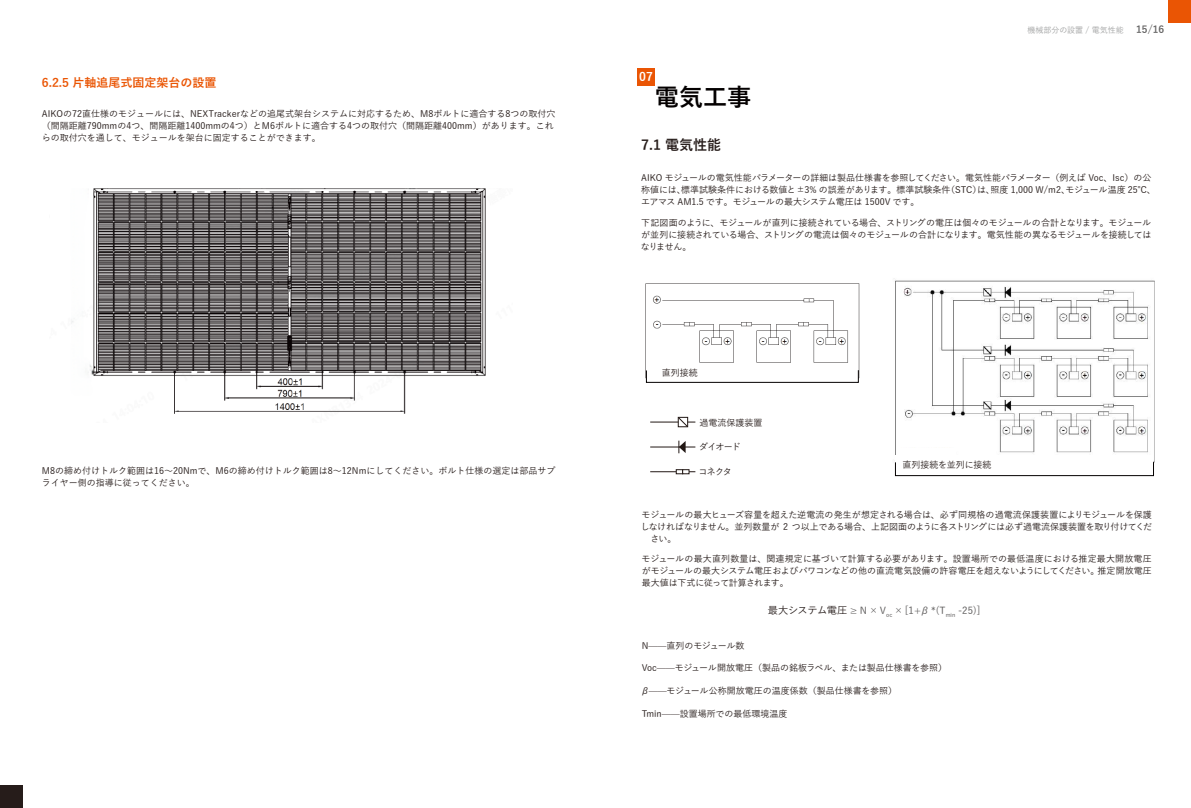
<style>
.page{position:relative;width:1191px;height:808px;background:#fff}
.page>*{position:absolute;margin:0;border:0;box-sizing:border-box;transform-origin:0 0}
.t1{font:700 24.2px "Yu Gothic";color:#040000}
.t2{font:700 14px "Yu Gothic";color:#261c1a}
.t3{font:700 12px "Yu Gothic";color:#ea5504}
.t4{font:700 12px "Yu Gothic";color:#fff}
.t5{font:500 9.7px "Yu Gothic";color:#595757}
.t6{font:500 9px/12px "Yu Gothic";color:#261c1a}
.t7{font:500 9px "Yu Gothic";letter-spacing:-.025em;color:#261c1a}
.t8{font:500 8px "Yu Gothic";color:#9fa0a0}
.s1{font-weight:700;font-size:10px;color:#656464}
.s2{font-size:10.3px;color:#261c1a}
</style>
<div class="page">
<img style="left:71px;top:188px;width:415px;height:226px">
<div style="left:637px;top:68px;width:18px;height:18px;background:#ea5504"></div>
<img style="left:650px;top:278px;width:505px;height:199px">
<div style="left:634px;top:464px;width:512px;height:68px;background:#fff"></div>
<div style="left:634px;top:366px;width:245px;height:69px;background:#fff"></div>
<div style="left:899px;top:448px;width:57px;height:11px;background:#fff"></div>
<div style="left:895px;top:456px;width:258px;height:17px;background:#fff"></div>
<hr style="left:650px;top:447px;width:45px;height:1px;background:#221815">
<hr style="left:650px;top:471px;width:45px;height:1px;background:#221815">
<svg style="left:676px;top:469px;width:13px;height:5px"></svg>
<hr style="left:650px;top:422px;width:45px;height:1px;background:#221815">
<svg style="left:677px;top:416px;width:11px;height:12px"></svg>
<svg style="left:678px;top:441px;width:7px;height:12px"></svg>
<img style="left:645px;top:278px;width:222px;height:104px">
<div style="left:650px;top:363px;width:44px;height:12px;background:#fff"></div>
<div style="left:895px;top:462px;width:258px;height:14px;border:1px solid #040000"></div>
<div style="left:646px;top:365px;width:212px;height:15px;background:#fff"></div>
<div style="left:1168px;top:0;width:23px;height:23px;background:#ea5504"></div>
<div style="left:0;top:785px;width:23px;height:23px;background:#261c1a"></div>
<h3 class="t3" style="left:42px;top:76px;width:176px">6.2.5 片軸追尾式固定架台の設置</h3>
<p class="t6" style="left:42px;top:106px;width:515px">AIKOの72直仕様のモジュールには、NEXTrackerなどの追尾式架台システムに対応するため、M8ボルトに適合する8つの取付穴（間隔距離790mmの4つ、間隔距離1400mmの4つ）とM6ボルトに適合する4つの取付穴（間隔距離400mm）があります。これらの取付穴を通して、モジュールを架台に固定することができます。</p>
<p class="t6" style="left:42px;top:464px;width:515px">M8の締め付けトルク範囲は16～20Nmで、M6の締め付けトルク範囲は8～12Nmにしてください。ボルト仕様の選定は部品サプライヤー側の指導に従ってください。</p>
<h3 class="t4" style="left:639px;top:70px;width:15px">07</h3>
<h1 class="t1" style="left:655px;top:84px;width:98px">電気工事</h1>
<h2 class="t2" style="left:641px;top:137px;width:81px">7.1 電気性能</h2>
<p class="t8" style="left:1027px;top:23px;width:138px">機械部分の設置 / 電気性能 <span class="s1">15/16</span></p>
<p class="t6" style="left:641px;top:171px;width:516px">AIKO モジュールの電気性能パラメーターの詳細は製品仕様書を参照してください。電気性能パラメーター（例えば Voc、Isc）の公称値には、標準試験条件における数値と±3% の誤差があります。標準試験条件（STC）は、照度 1,000 W/m2、モジュール温度 25℃、エアマス AM1.5 です。モジュールの最大システム電圧は 1500V です。</p>
<p class="t6" style="left:641px;top:215px;width:512px;text-align:justify">下記図面のように、モジュールが直列に接続されている場合、ストリングの電圧は個々のモジュールの合計となります。モジュールが並列に接続されている場合、ストリングの電流は個々のモジュールの合計になります。電気性能の異なるモジュールを接続してはなりません。</p>
<p class="t6" style="left:662px;top:366px;width:37px">直列接続</p>
<p class="t6" style="left:699px;top:415px;width:64px">過電流保護装置</p>
<p class="t6" style="left:699px;top:440px;width:43px">ダイオード</p>
<p class="t6" style="left:698px;top:464px;width:35px">コネクタ</p>
<p class="t6" style="left:902px;top:457px;width:90px">直列接続を並列に接続</p>
<p class="t6" style="left:641px;top:507px;width:512px">モジュールの最大ヒューズ容量を超えた逆電流の発生が想定される場合は、必ず同規格の過電流保護装置によりモジュールを保護</p>
<p class="t7" style="left:641px;top:518px;width:512px">しなければなりません。並列数量が 2 つ以上である場合、上記図面のように各ストリングには必ず過電流保護装置を取り付けてくだ</p>
<p class="t6" style="left:650px;top:531px;width:28px">さい。</p>
<p class="t6" style="left:641px;top:552px;width:512px;text-align:justify">モジュールの最大直列数量は、関連規定に基づいて計算する必要があります。設置場所での最低温度における推定最大開放電圧がモジュールの最大システム電圧およびパワコンなどの他の直流電気設備の許容電圧を超えないようにしてください。推定開放電圧最大値は下式に従って計算されます。</p>
<p class="t5" style="left:768px;top:601px;width:214px"><span class="s2">最大システム電圧</span> ≥ N× V<sub>oc</sub> × [1+β *(T<sub>min</sub> -25)]</p>
<p class="t7" style="left:641px;top:637px;width:104px">N——直列のモジュール数</p>
<p class="t6" style="left:641px;top:661px;width:307px">Voc——モジュール開放電圧（製品の銘板ラベル、または製品仕様書を参照）</p>
<p class="t6" style="left:641px;top:684px;width:258px">β——モジュール公称開放電圧の温度係数（製品仕様書を参照）</p>
<p class="t6" style="left:641px;top:707px;width:147px">Tmin——設置場所での最低環境温度</p>
</div>
